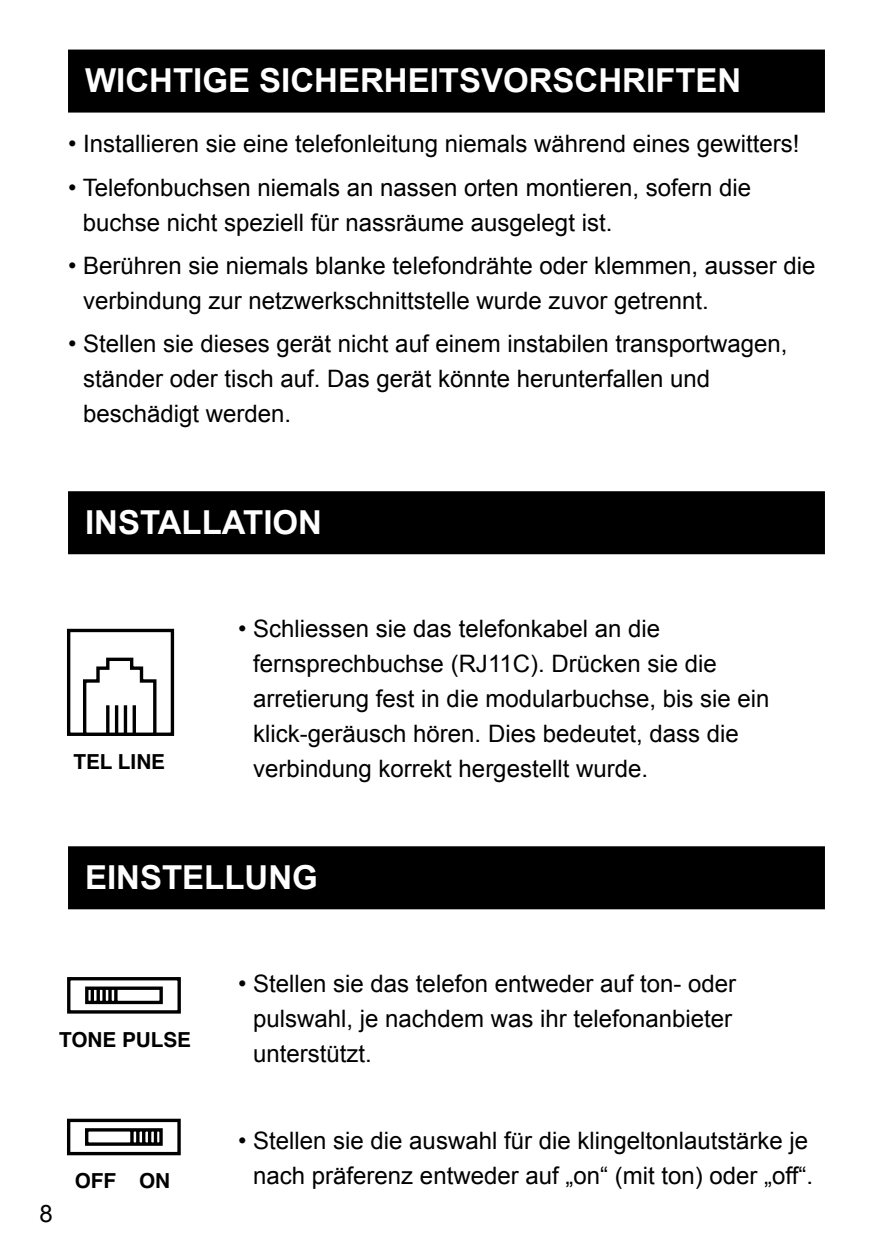
<style>
.page{position:relative;width:893px;height:1259px;background:#fff}
.page>*{position:absolute;margin:0;border:0;box-sizing:border-box;transform-origin:0 0}
.t1{font:700 33px "Arial";color:#fff}
.t2{font:24px/34.8px "Arial";color:#000}
.t3{font:700 20.7px "Helvetica";color:#000}
</style>
<div class="page">
<div style="left:68px;top:50px;width:757px;height:63px;background:#000"></div>
<div style="left:68px;top:491px;width:757px;height:63px;background:#000"></div>
<div style="left:68px;top:846px;width:757px;height:63px;background:#000"></div>
<div style="left:67px;top:629px;width:107px;height:107px;border:3px solid #000"></div>
<svg style="left:81px;top:657px;width:77px;height:79px"></svg>
<hr style="left:106px;top:705px;width:3px;height:30px;background:#000">
<hr style="left:115px;top:705px;width:3px;height:30px;background:#000">
<hr style="left:124px;top:705px;width:3px;height:30px;background:#000">
<hr style="left:133px;top:705px;width:3px;height:30px;background:#000">
<svg style="left:67px;top:977px;width:114px;height:37px"></svg>
<svg style="left:67px;top:1118px;width:114px;height:38px"></svg>
<h1 class="t1" style="left:85px;top:68px;width:658px">WICHTIGE SICHERHEITSVORSCHRIFTEN</h1>
<p class="t2" style="left:68px;top:127px;width:733px">• Installieren sie eine telefonleitung niemals während eines gewitters!</p>
<p class="t2" style="left:83px;top:170px;width:670px;text-indent:-15px">• Telefonbuchsen niemals an nassen orten montieren, sofern die buchse nicht speziell für nassräume ausgelegt ist.</p>
<p class="t2" style="left:83px;top:248px;width:734px;text-indent:-15px">• Berühren sie niemals blanke telefondrähte oder klemmen, ausser die verbindung zur netzwerkschnittstelle wurde zuvor getrennt.</p>
<p class="t2" style="left:83px;top:326px;width:706px;text-indent:-15px">• Stellen sie dieses gerät nicht auf einem instabilen transportwagen, ständer oder tisch auf. Das gerät könnte herunterfallen und beschädigt werden.</p>
<h1 class="t1" style="left:85px;top:510px;width:239px">INSTALLATION</h1>
<p class="t3" style="left:74px;top:749px;width:93px">TEL LINE</p>
<p class="t2" style="left:253px;top:612px;width:518px;text-indent:-15px">• Schliessen sie das telefonkabel an die fernsprechbuchse (RJ11C). Drücken sie die arretierung fest in die modularbuchse, bis sie ein klick-geräusch hören. Dies bedeutet, dass die verbindung korrekt hergestellt wurde.</p>
<h1 class="t1" style="left:85px;top:865px;width:234px">EINSTELLUNG</h1>
<p class="t3" style="left:59px;top:1027px;width:133px">TONE PULSE</p>
<p class="t2" style="left:39px;top:1196px;width:15px">8</p>
<p class="t3" style="left:75px;top:1169px;width:97px">OFF ON</p>
<p class="t2" style="left:253px;top:967px;width:484px;text-indent:-15px">• Stellen sie das telefon entweder auf ton- oder pulswahl, je nachdem was ihr telefonanbieter unterstützt.</p>
<p class="t2" style="left:238px;top:1123px;width:576px;text-align:right">• Stellen sie die auswahl für die klingeltonlautstärke je nach präferenz entweder auf „on“ (mit ton) oder „off“.</p>
</div>
